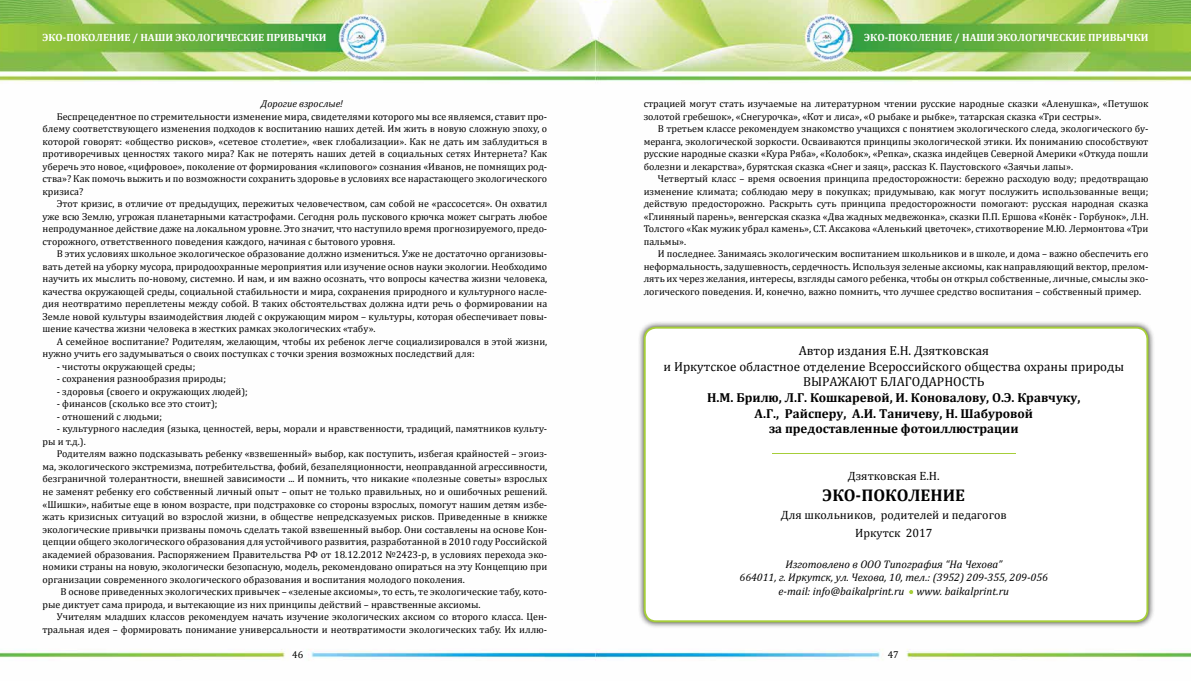
<style>
.page{position:relative;width:1191px;height:681px;background:#fff}
.page>*{position:absolute;margin:0;border:0;box-sizing:border-box;transform-origin:0 0}
.t1{font:700 17px "Cambria";color:#000}
.t2{font:700 13px/15.6px "Cambria";color:#000;text-align:center}
.t3{font:13px "Cambria";color:#000}
.t4{font:12px/18px "Cambria";color:#000;text-align:center}
.t5{font:italic 11px/13.2px "Cambria";color:#000;text-align:center}
.t6{font:700 10.5px "Cambria";color:#fff}
.t7{font:10px/12.5px "Cambria";color:#000;text-align:justify}
.t8{font:italic 10px "Cambria";color:#000}
</style>
<div class="page">
<img style="left:0;top:0;width:1191px;height:660px">
<div style="left:637px;top:320px;width:517px;height:308px;background:#000;opacity:.75"></div>
<div style="left:644px;top:327px;width:503px;height:294px;background:#fff;border-radius:11px"></div>
<div style="left:643px;top:326px;width:505px;height:296px;border:2px solid #a6ce39;border-radius:11px"></div>
<hr style="left:772px;top:452px;width:243px;height:1px;background:#a6ce39">
<svg style="left:908px;top:590px;width:6px;height:4px"></svg>
<p class="t6" style="left:43px;top:31px;width:286px">ЭКО-ПОКОЛЕНИЕ / НАШИ ЭКОЛОГИЧЕСКИЕ ПРИВЫЧКИ</p>
<p class="t6" style="left:864px;top:31px;width:286px">ЭКО-ПОКОЛЕНИЕ / НАШИ ЭКОЛОГИЧЕСКИЕ ПРИВЫЧКИ</p>
<p class="t8" style="left:261px;top:97px;width:84px">Дорогие взрослые!</p>
<p class="t7" style="left:43px;top:110px;width:506px;text-indent:14px">Беспрецедентное по стремительности изменение мира, свидетелями которого мы все являемся, ставит про&shy;блему соответствующего изменения подходов к воспитанию наших детей. Им жить в новую сложную эпоху, о которой говорят: «общество рисков», «сетевое столетие», «век глобализации». Как не дать им заблудиться в противоречивых ценностях такого мира? Как не потерять наших детей в социальных сетях Интернета? Как уберечь это новое, «цифровое», поколение от формирования «клипового» сознания «Иванов, не помнящих род&shy;ства»? Как помочь выжить и по возможности сохранить здоровье в условиях все нарастающего экологического кризиса?</p>
<p class="t7" style="left:43px;top:197px;width:506px;text-indent:14px">Этот кризис, в отличие от предыдущих, пережитых человечеством, сам собой не «рассосется». Он охватил уже всю Землю, угрожая планетарными катастрофами. Сегодня роль пускового крючка может сыграть любое непродуманное действие даже на локальном уровне. Это значит, что наступило время прогнозируемого, предо&shy;сторожного, ответственного поведения каждого, начиная с бытового уровня.</p>
<p class="t7" style="left:43px;top:247px;width:506px;text-indent:14px">В этих условиях школьное экологическое образование должно измениться. Уже не достаточно организовы&shy;вать детей на уборку мусора, природоохранные мероприятия или изучение основ науки экологии. Необходимо научить их мыслить по-новому, системно. И нам, и им важно осознать, что вопросы качества жизни человека, качества окружающей среды, социальной стабильности и мира, сохранения природного и культурного насле&shy;дия неотвратимо переплетены между собой. В таких обстоятельствах должна идти речь о формировании на Земле новой культуры взаимодействия людей с окружающим миром – культуры, которая обеспечивает повы&shy;шение качества жизни человека в жестких рамках экологических «табу».</p>
<p class="t7" style="left:43px;top:335px;width:506px;text-indent:14px">А семейное воспитание? Родителям, желающим, чтобы их ребенок легче социализировался в этой жизни, нужно учить его задумываться о своих поступках с точки зрения возможных последствий для:</p>
<p class="t7" style="left:57px;top:360px;width:140px">- чистоты окружающей среды;</p>
<p class="t7" style="left:57px;top:372px;width:171px">- сохранения разнообразия природы;</p>
<p class="t7" style="left:57px;top:385px;width:193px">- здоровья (своего и окружающих людей);</p>
<p class="t7" style="left:57px;top:397px;width:162px">- финансов (сколько все это стоит);</p>
<p class="t7" style="left:57px;top:410px;width:107px">- отношений с людьми;</p>
<p class="t7" style="left:43px;top:422px;width:506px;text-indent:14px">- культурного наследия (языка, ценностей, веры, морали и нравственности, традиций, памятников культу&shy;ры и т.д.).</p>
<p class="t7" style="left:43px;top:447px;width:506px;text-indent:14px">Родителям важно подсказывать ребенку «взвешенный» выбор, как поступить, избегая крайностей – эгоиз&shy;ма, экологического экстремизма, потребительства, фобий, безапеляционности, неоправданной агрессивности, безграничной толерантности, внешней зависимости ... И помнить, что никакие «полезные советы» взрослых не заменят ребенку его собственный личный опыт – опыт не только правильных, но и ошибочных решений. «Шишки», набитые еще в юном возрасте, при подстраховке со стороны взрослых, помогут нашим детям избе&shy;жать кризисных ситуаций во взрослой жизни, в обществе непредсказуемых рисков. Приведенные в книжке экологические привычки призваны помочь сделать такой взвешенный выбор. Они составлены на основе Кон&shy;цепции общего экологического образования для устойчивого развития, разработанной в 2010 году Российской академией образования. Распоряжением Правительства РФ от 18.12.2012 №2423-р, в условиях перехода эко&shy;номики страны на новую, экологически безопасную, модель, рекомендовано опираться на эту Концепцию при организации современного экологического образования и воспитания молодого поколения.</p>
<p class="t7" style="left:43px;top:585px;width:506px;text-indent:18px">В основе приведенных экологических привычек – «зеленые аксиомы», то есть, те экологические табу, кото&shy;рые диктует сама природа, и вытекающие из них принципы действий – нравственные аксиомы.</p>
<p class="t7" style="left:43px;top:610px;width:506px;text-align:right">Учителям младших классов рекомендуем начать изучение экологических аксиом со второго класса. Цен&shy;тральная идея – формировать понимание универсальности и неотвратимости экологических табу. Их иллю-</p>
<p class="t7" style="left:643px;top:97px;width:506px">страцией могут стать изучаемые на литературном чтении русские народные сказки «Аленушка», «Петушок золотой гребешок», «Снегурочка», «Кот и лиса», «О рыбаке и рыбке», татарская сказка «Три сестры».</p>
<p class="t7" style="left:643px;top:122px;width:506px;text-indent:14px">В третьем классе рекомендуем знакомство учащихся с понятием экологического следа, экологического бу&shy;меранга, экологической зоркости. Осваиваются принципы экологической этики. Их пониманию способствуют русские народные сказки «Кура Ряба», «Колобок», «Репка», сказка индейцев Северной Америки «Откуда пошли болезни и лекарства», бурятская сказка «Снег и заяц», рассказ К. Паустовского «Заячьи лапы».</p>
<p class="t7" style="left:643px;top:172px;width:506px;text-indent:14px">Четвертый класс – время освоения принципа предосторожности: бережно расходую воду; предотвращаю изменение климата; соблюдаю меру в покупках; придумываю, как могут послужить использованные вещи; действую предосторожно. Раскрыть суть принципа предосторожности помогают: русская народная сказка «Глиняный парень», венгерская сказка «Два жадных медвежонка», сказки П.П. Ершова «Конёк - Горбунок», Л.Н.<br>Толстого «Как мужик убрал камень», С.Т. Аксакова «Аленький цветочек», стихотворение М.Ю. Лермонтова «Три пальмы».</p>
<p class="t7" style="left:643px;top:247px;width:506px;text-indent:14px">И последнее. Занимаясь экологическим воспитанием школьников и в школе, и дома – важно обеспечить его неформальность, задушевность, сердечность. Используя зеленые аксиомы, как направляющий вектор, прелом&shy;лять их через желания, интересы, взгляды самого ребенка, чтобы он открыл собственные, личные, смыслы эко&shy;логического поведения. И, конечно, важно помнить, что лучшее средство воспитания – собственный пример.</p>
<h2 class="t3" style="left:798px;top:343px;width:192px">Автор издания Е.Н. Дзятковская</h2>
<h2 class="t3" style="left:663px;top:358px;width:462px">и Иркутское областное отделение Всероссийского общества охраны природы</h2>
<h2 class="t3" style="left:803px;top:374px;width:11px">выражают</h2>
<h2 class="t3" style="left:880px;top:374px;width:9px">благодарность</h2>
<h2 class="t2" style="left:707px;top:389px;width:375px">Н.М. Брилю, Л.Г. Кошкаревой, И. Коновалову, О.Э. Кравчуку,<br>А.Г., Райсперу, А.И. Таничеву, Н. Шабуровой<br>за предоставленные фотоиллюстрации</h2>
<p class="t4" style="left:848px;top:466px;width:93px">Дзятковская Е.Н.</p>
<h1 class="t1" style="left:822px;top:484px;width:144px">ЭКО-ПОКОЛЕНИЕ</h1>
<p class="t4" style="left:781px;top:505px;width:227px">Для школьников, родителей и педагогов<br>Иркутск 2017</p>
<p class="t5" style="left:739px;top:557px;width:310px">Изготовлено в ООО Типография “На Чехова”<br>664011, г. Иркутск, ул. Чехова, 10, тел.: (3952) 209-355, 209-056 e-mail: info@baikalprint.ru www. baikalprint.ru</p>
<p class="t7" style="left:292px;top:647px;width:13px">46</p>
<p class="t7" style="left:887px;top:647px;width:13px">47</p>
</div>
